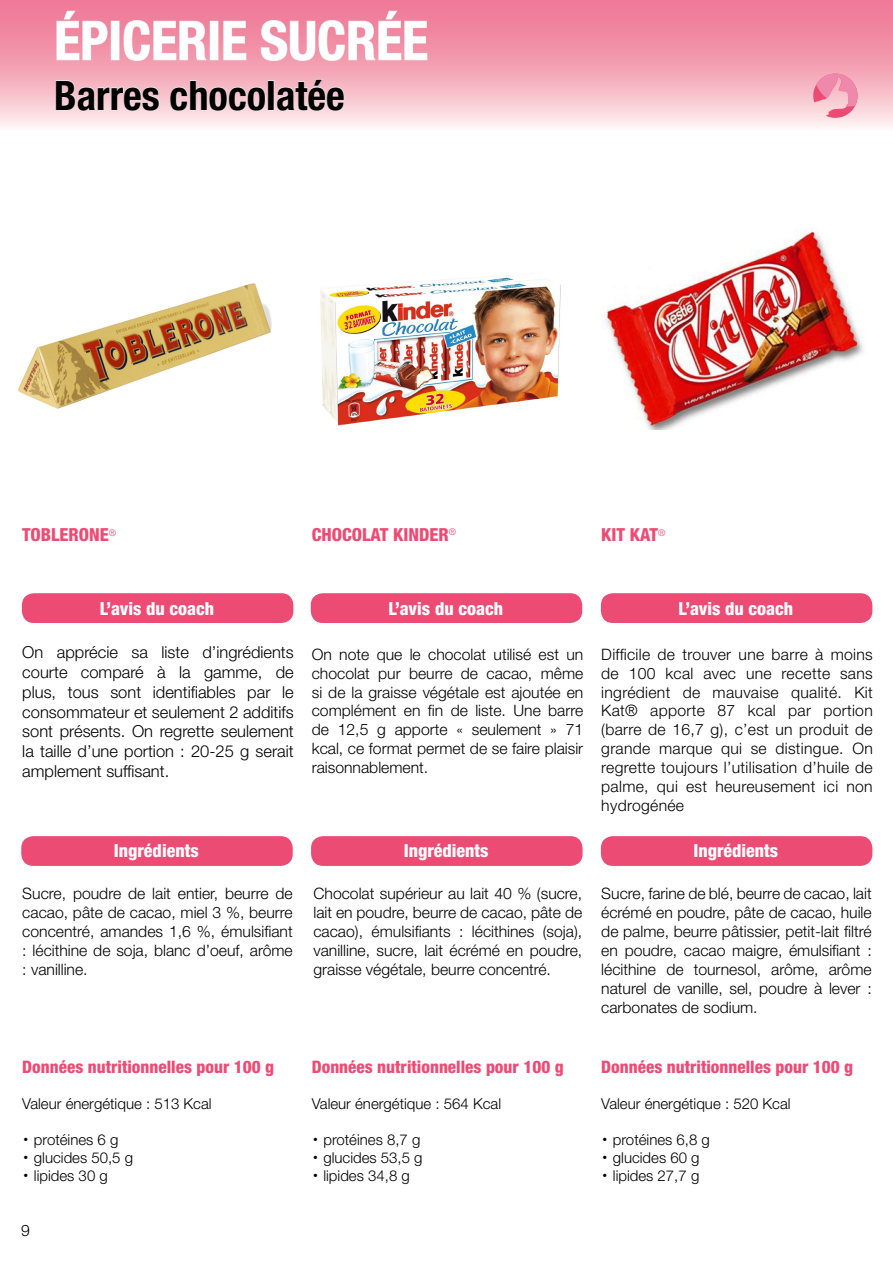
<style>
.page{position:relative;width:893px;height:1263px;background:#fff}
.page>*{position:absolute;margin:0;border:0;box-sizing:border-box;transform-origin:0 0}
.t1{font:700 condensed 54px "Helvetica Neue LT Std";color:#fff}
.t2{font:700 condensed 40.5px "Helvetica Neue LT Std";color:#000}
.t3{font:800 condensed 18px "Helvetica Neue LT Std";color:#fff}
.t4{font:800 condensed 18px "Helvetica Neue LT Std";color:#ec4b74}
.t5{font:800 condensed 17.25px "Helvetica Neue LT Std";color:#ec4b74}
.t6{font:300 16.5px/19.8px "Helvetica Neue LT Std";color:#000;text-align:justify}
.t7{font:300 15.75px/18.9px "Helvetica Neue LT Std";color:#000;text-align:justify}
.t8{font:300 15px "Helvetica Neue LT Std";color:#000}
.t9{font:300 9.15px "Helvetica Neue LT Std";color:#ec4b74}
.s1{font-family:"ITC Avant Garde Std";font-weight:400}
</style>
<div class="page">
<img style="left:602px;top:230px;width:262px;height:199px">
<img style="left:18px;top:283px;width:254px;height:126px">
<img style="left:320px;top:277px;width:241px;height:149px">
<svg style="left:0;top:0;width:892px;height:127px;background:#f4a8b9"></svg>
<svg style="left:56px;top:10px;width:52px;height:51px;background:#ef96ac"></svg>
<div style="left:111px;top:21px;width:8px;height:39px;border:1px solid #eaeae9"></div>
<svg style="left:123px;top:20px;width:84px;height:41px;background:#ef9baf"></svg>
<div style="left:210px;top:21px;width:8px;height:39px;border:1px solid #eaeae9"></div>
<svg style="left:223px;top:21px;width:24px;height:40px"></svg>
<svg style="left:260px;top:10px;width:168px;height:51px;background:#ef97ac"></svg>
<svg style="left:55px;top:80px;width:105px;height:31px;background:#f4cad2"></svg>
<svg style="left:170px;top:80px;width:96px;height:31px;background:#f4cad1"></svg>
<div style="left:268px;top:81px;width:6px;height:29px;border:1px solid #eaeae9"></div>
<svg style="left:276px;top:79px;width:69px;height:32px;background:#f4cad1"></svg>
<svg style="left:813px;top:74px;width:45px;height:44px;background:#f39eb5"></svg>
<div style="left:601px;top:836px;width:271px;height:30px;background:#ec4b74;border-radius:12px"></div>
<div style="left:21px;top:836px;width:272px;height:30px;background:#ec4b74;border-radius:12px"></div>
<div style="left:311px;top:836px;width:272px;height:30px;background:#ec4b74;border-radius:12px"></div>
<div style="left:601px;top:593px;width:271px;height:30px;background:#ec4b74;border-radius:12px"></div>
<div style="left:311px;top:593px;width:271px;height:30px;background:#ec4b74;border-radius:12px"></div>
<div style="left:22px;top:593px;width:271px;height:30px;background:#ec4b74;border-radius:12px"></div>
<svg style="left:892px;top:0;width:1px;height:127px"></svg>
<h1 class="t1" style="left:54px;top:8px;width:51px">épicerie</h1>
<h1 class="t1" style="left:260px;top:8px;width:30px">sucr</h1>
<h1 class="t1" style="left:376px;top:8px;width:50px">ée</h1>
<h2 class="t2" style="left:54px;top:71px;width:292px">Barres chocolatée</h2>
<p class="t4" style="left:22px;top:524px;width:11px">TOBLERONE</p>
<p class="t9" style="left:109px;top:527px;width:9px">®</p>
<p class="t4" style="left:312px;top:523px;width:11px">CHOCOLAT</p>
<p class="t4" style="left:393px;top:523px;width:21px">KINDER</p>
<p class="t9" style="left:449px;top:526px;width:9px">®</p>
<p class="t4" style="left:601px;top:524px;width:66px">KIT KAT<sup>®</sup></p>
<p class="t3" style="left:100px;top:597px;width:116px">L’avis du coach</p>
<p class="t3" style="left:388px;top:597px;width:116px">L’avis du coach</p>
<p class="t3" style="left:679px;top:597px;width:116px">L’avis du coach</p>
<p class="t6" style="left:22px;top:642px;width:273px">On apprécie sa liste d’ingrédients courte comparé à la gamme, de plus, tous sont identifiables par le consommateur et seulement 2 additifs sont présents. On regrette seulement la taille d’une portion : 20-25 g serait amplement suffisant.</p>
<p class="t7" style="left:312px;top:644px;width:273px">On note que le chocolat utilisé est un chocolat pur beurre de cacao, même si de la graisse végétale est ajoutée en complément en fin de liste. Une barre de 12,5 g apporte « seulement » 71 kcal, ce format permet de se faire plaisir raisonnablement.</p>
<p class="t7" style="left:601px;top:644px;width:273px">Difficile de trouver une barre à moins de 100 kcal avec une recette sans ingrédient de mauvaise qualité. Kit Kat® apporte 87 kcal par portion (barre de 16,7 g), c’est un produit de grande marque qui se distingue. On regrette toujours l’utilisation d’huile de palme, qui est heureusement ici non hydrogénée</p>
<p class="t3" style="left:114px;top:840px;width:86px">Ingrédients</p>
<p class="t3" style="left:404px;top:840px;width:86px">Ingrédients</p>
<p class="t3" style="left:693px;top:840px;width:86px">Ingrédients</p>
<p class="t7" style="left:22px;top:884px;width:272px">Sucre, poudre de lait entier, beurre de cacao, pâte de cacao, miel 3 %, beurre concentré, amandes 1,6 %, émulsifiant : lécithine de soja, blanc d’oeuf, arôme : vanilline.</p>
<p class="t7" style="left:313px;top:884px;width:270px">Chocolat supérieur au lait 40 % (sucre, lait en poudre, beurre de cacao, pâte de cacao), émulsifiants : lécithines (soja), vanilline, sucre, lait écrémé en poudre, graisse végétale, beurre concentré.</p>
<p class="t7" style="left:601px;top:884px;width:272px">Sucre, farine de blé, beurre de cacao, lait écrémé en poudre, pâte de cacao, huile de palme, beurre pâtissier, petit-lait filtré en poudre, cacao maigre, émulsifiant : lécithine de tournesol, arôme, arôme naturel de vanille, sel, poudre à lever : carbonates de sodium.</p>
<p class="t5" style="left:22px;top:1056px;width:253px">Données nutritionnelles pour 100 g</p>
<p class="t8" style="left:22px;top:1095px;width:191px">Valeur énergétique : 513 Kcal</p>
<p class="t8" style="left:22px;top:1131px;width:98px"><span class="s1">•</span> protéines 6 g</p>
<p class="t8" style="left:22px;top:1149px;width:112px"><span class="s1">•</span> glucides 50,5 g</p>
<p class="t8" style="left:22px;top:1167px;width:87px"><span class="s1">•</span> lipides 30 g</p>
<p class="t7" style="left:21px;top:1220px;width:10px">9</p>
<p class="t5" style="left:312px;top:1056px;width:253px">Données nutritionnelles pour 100 g</p>
<p class="t8" style="left:312px;top:1095px;width:191px">Valeur énergétique : 564 Kcal</p>
<p class="t8" style="left:312px;top:1131px;width:110px"><span class="s1">•</span> protéines 8,7 g</p>
<p class="t8" style="left:312px;top:1149px;width:112px"><span class="s1">•</span> glucides 53,5 g</p>
<p class="t8" style="left:312px;top:1167px;width:100px"><span class="s1">•</span> lipides 34,8 g</p>
<p class="t5" style="left:601px;top:1056px;width:253px">Données nutritionnelles pour 100 g</p>
<p class="t8" style="left:601px;top:1095px;width:191px">Valeur énergétique : 520 Kcal</p>
<p class="t8" style="left:601px;top:1131px;width:110px"><span class="s1">•</span> protéines 6,8 g</p>
<p class="t8" style="left:601px;top:1149px;width:100px"><span class="s1">•</span> glucides 60 g</p>
<p class="t8" style="left:601px;top:1167px;width:100px"><span class="s1">•</span> lipides 27,7 g</p>
</div>
